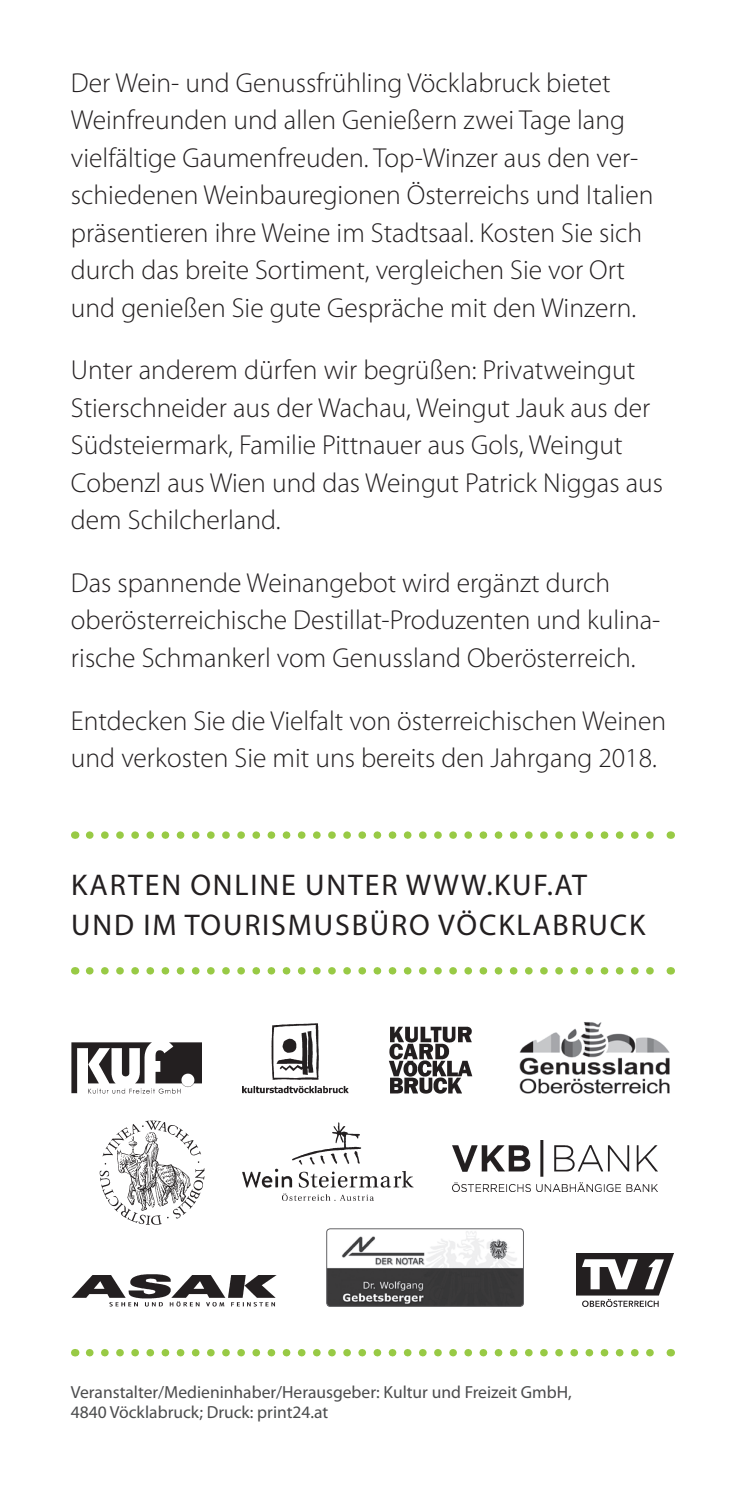
<style>
.page{position:relative;width:745px;height:1489px;background:#fff}
.page>*{position:absolute;margin:0;border:0;box-sizing:border-box;transform-origin:0 0}
.t1{font:30px/40.5px "Myriad Pro";letter-spacing:.06em;color:#231f20}
.t2{font:300 27.5px/37.5px "Myriad Pro";color:#231f20}
.t3{font:17.5px/20px "Myriad Pro";color:#4b4c4d}
</style>
<div class="page">
<img style="left:71px;top:1274px;width:206px;height:33px">
<img style="left:452px;top:1140px;width:205px;height:50px">
<img style="left:72px;top:1042px;width:130px;height:52px">
<img style="left:242px;top:1023px;width:107px;height:71px">
<img style="left:389px;top:1026px;width:84px;height:68px">
<img style="left:519px;top:1022px;width:151px;height:72px">
<img style="left:242px;top:1122px;width:172px;height:79px">
<img style="left:576px;top:1253px;width:97px;height:53px">
<img style="left:99px;top:1120px;width:106px;height:105px">
<svg style="left:89px;top:831px;width:565px;height:7px"></svg>
<svg style="left:89px;top:967px;width:565px;height:7px"></svg>
<svg style="left:89px;top:1349px;width:565px;height:7px"></svg>
<img style="left:326px;top:1228px;width:197px;height:78px">
<div style="left:326px;top:1228px;width:197px;height:78px;border:1px solid #636366;border-radius:4px"></div>
<p class="t2" style="left:71px;top:63px;width:583px">Der Wein- und Genussfrühling Vöcklabruck bietet Weinfreunden und allen Genießern zwei Tage lang vielfältige Gaumenfreuden. Top-Winzer aus den ver&shy;schiedenen Weinbauregionen Österreichs und Italien präsentieren ihre Weine im Stadtsaal. Kosten Sie sich durch das breite Sortiment, vergleichen Sie vor Ort und genießen Sie gute Gespräche mit den Winzern.</p>
<p class="t2" style="left:71px;top:351px;width:593px">Unter anderem dürfen wir begrüßen: Privatweingut Stierschneider aus der Wachau, Weingut Jauk aus der Südsteiermark, Familie Pittnauer aus Gols, Weingut Cobenzl aus Wien und das Weingut Patrick Niggas aus dem Schilcherland.</p>
<p class="t2" style="left:71px;top:563px;width:590px">Das spannende Weinangebot wird ergänzt durch oberösterreichische Destillat-Produzenten und kulina&shy;rische Schmankerl vom Genussland Oberösterreich.</p>
<p class="t2" style="left:71px;top:701px;width:596px">Entdecken Sie die Vielfalt von österreichischen Weinen und verkosten Sie mit uns bereits den Jahrgang 2018.</p>
<p class="t1" style="left:71px;top:864px;width:575px">Karten online unter www.kuf.at und im tourismusbüro vöcklabruck</p>
<p class="t3" style="left:71px;top:1381px;width:502px">Veranstalter/Medieninhaber/Herausgeber: Kultur und Freizeit GmbH,<br>4840 Vöcklabruck; Druck: print24.at</p>
</div>
